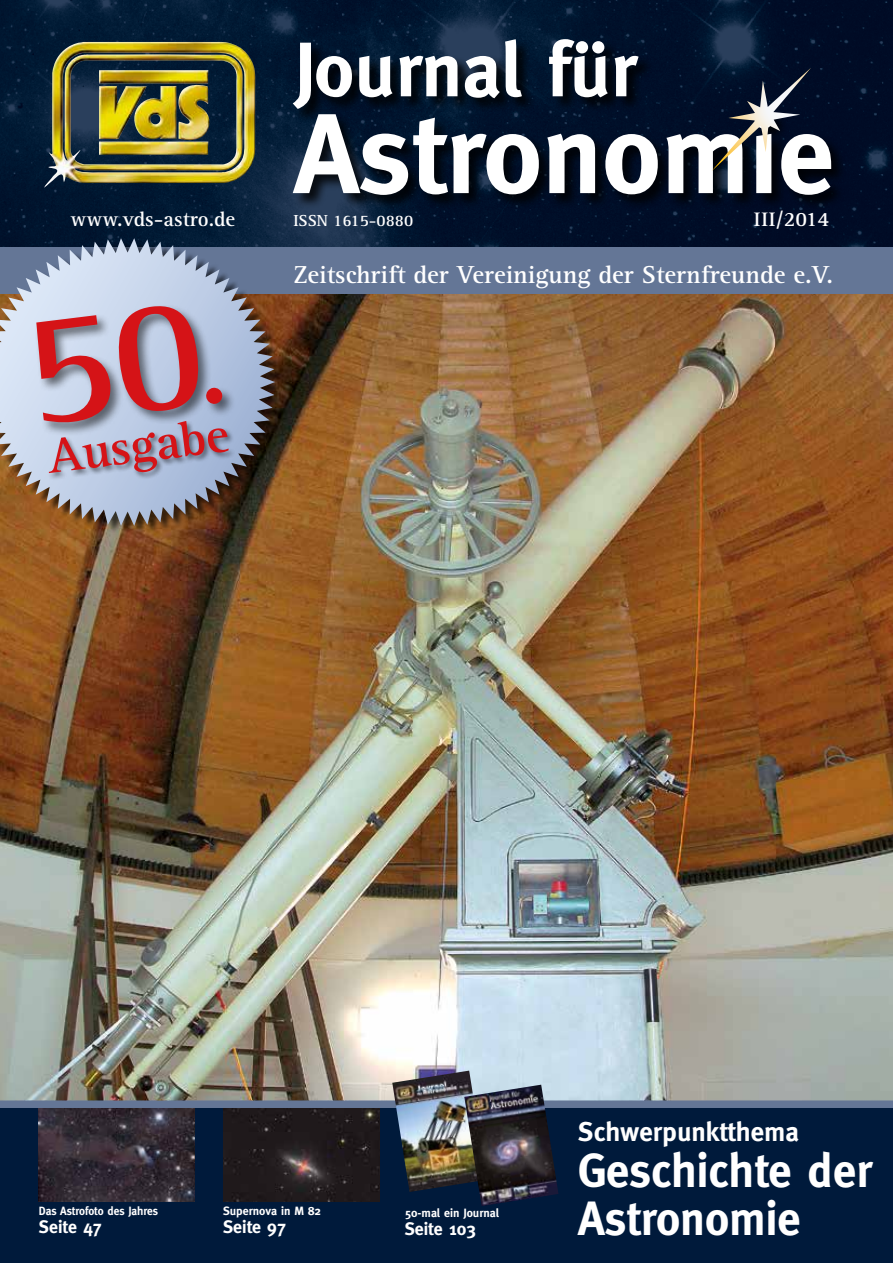
<style>
.page{position:relative;width:893px;height:1263px;background:#fff}
.page>*{position:absolute;margin:0;border:0;box-sizing:border-box;transform-origin:0 0}
.t1{font:700 48px/48px "Meta";color:#fff}
.t2{font:700 27px "Meta";color:#fff}
.t3{font:700 25.35px "Rotis Serif";color:#fff}
.t4{font:700 21px "Rotis Serif";color:#fff}
.t5{font:700 18px "Meta";color:#fff}
.t6{font:700 16.5px "Rotis Serif";color:#fff}
.t7{font:700 12px "Meta";color:#fff}
.t8{font:700 12px "Meta";color:#fff;scale:.95 1}
.s1{font-size:20.1px}
</style>
<div class="page">
<img style="left:0;top:293px;width:893px;height:807px">
<div style="left:0;top:1107px;width:893px;height:156px;background:#001a3b"></div>
<img style="left:0;top:0;width:893px;height:247px">
<img style="left:44px;top:42px;width:212px;height:146px">
<div style="left:293px;top:39px;width:360px;height:85px;background:#000;opacity:.85"></div>
<svg style="left:293px;top:39px;width:346px;height:70px"></svg>
<div style="left:293px;top:110px;width:554px;height:101px;background:#000;opacity:.8"></div>
<svg style="left:293px;top:110px;width:538px;height:85px"></svg>
<svg style="left:711px;top:68px;width:100px;height:103px"></svg>
<div style="left:0;top:247px;width:893px;height:46px;background:#647696"></div>
<div style="left:0;top:1100px;width:893px;height:8px;background:#647696"></div>
<div style="left:0;top:241px;width:285px;height:295px;background:#000;opacity:.64"></div>
<svg style="left:0;top:238px;width:275px;height:288px;background:#90919a"></svg>
<div style="left:34px;top:304px;width:202px;height:133px;background:#000;opacity:.53"></div>
<div style="left:47px;top:420px;width:189px;height:60px;background:#000;opacity:.48"></div>
<svg style="left:36px;top:303px;width:193px;height:170px;background:#b98d9e"></svg>
<img style="left:39px;top:1108px;width:156px;height:93px">
<img style="left:223px;top:1108px;width:156px;height:93px">
<img style="left:392px;top:1070px;width:94px;height:122px">
<img style="left:464px;top:1085px;width:94px;height:121px">
<p class="t4" style="left:71px;top:207px;width:166px">www.vds-astro.de</p>
<p class="t6" style="left:293px;top:211px;width:121px">ISSN 1615-0880</p>
<p class="t4" style="left:754px;top:207px;width:77px"><span class="s1">III</span>/2014</p>
<p class="t3" style="left:293px;top:259px;width:541px">Zeitschrift der Vereinigung der Sternfreunde e.V.</p>
<p class="t8" style="left:39px;top:1204px;width:127px">Das Astrofoto des Jahres</p>
<p class="t5" style="left:39px;top:1217px;width:65px">Seite 47</p>
<p class="t7" style="left:223px;top:1204px;width:99px">Supernova in M 82</p>
<p class="t5" style="left:223px;top:1217px;width:65px">Seite 97</p>
<p class="t7" style="left:405px;top:1205px;width:96px">50-mal ein Journal</p>
<p class="t5" style="left:405px;top:1218px;width:73px">Seite 103</p>
<p class="t2" style="left:578px;top:1116px;width:222px">Schwerpunktthema</p>
<p class="t1" style="left:578px;top:1146px;width:295px">Geschichte der<br>Astronomie</p>
</div>
